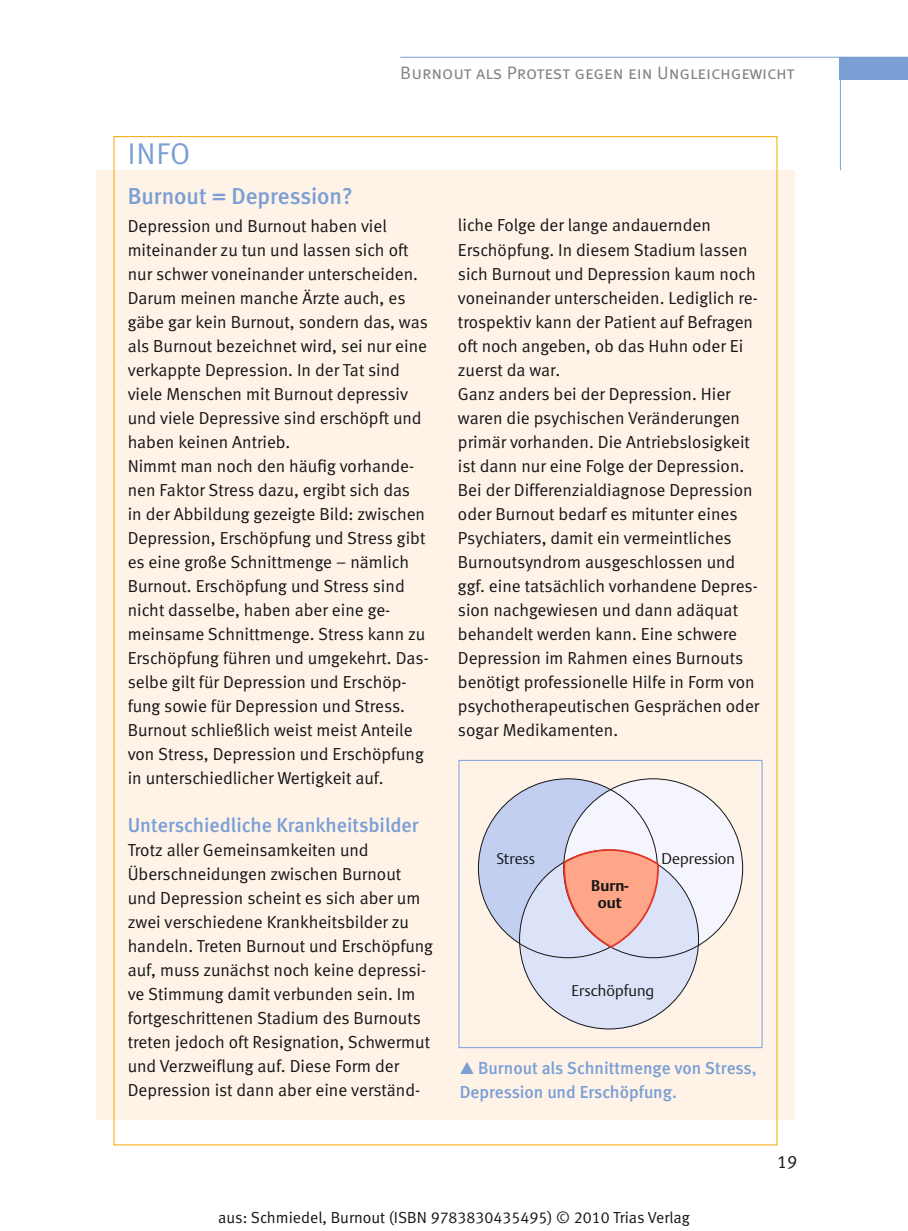
<style>
.page{position:relative;width:908px;height:1231px;background:#fff}
.page>*{position:absolute;margin:0;border:0;box-sizing:border-box;transform-origin:0 0}
.t1{font:30px "Meta Normal";color:#7b9fd4}
.t2{font:23px "Meta Medium LF";color:#7b9fd4}
.t3{font:20px "Meta Medium LF";color:#7b9fd4}
.t4{font:18px "Meta Normal LF Caps";letter-spacing:-.005em;color:#818281}
.t5{font:18px "Meta Normal LF";color:#151616}
.t6{font:17.4px/24px "Meta Normal LF";color:#151616}
.t7{font:17.4px/24px "Meta Medium LF";color:#7b9fd4}
.t8{font:16px "Meta Normal LF";color:#151616}
.t9{font:300 15.4px "Thieme Argo 2008";color:#151616}
.t10{font:700 15.4px/17.2px "Thieme Argo 2008";color:#151616;text-align:center}
</style>
<div class="page">
<div style="left:839px;top:57px;width:68px;height:22px;background:#7b9fd4"></div>
<hr style="left:839px;top:57px;width:1px;height:113px;background:#7b9fd4">
<hr style="left:794px;top:57px;width:113px;height:1px;background:#7b9fd4">
<div style="left:96px;top:170px;width:698px;height:949px;background:#fff3e8"></div>
<div style="left:478px;top:778px;width:179px;height:179px;background:#c2cff0;border-radius:50%"></div>
<div style="left:563px;top:778px;width:179px;height:179px;background:#f5f6fd;border-radius:50%"></div>
<div style="left:519px;top:850px;width:179px;height:179px;background:#dce3f8;border-radius:50%"></div>
<svg style="left:562px;top:848px;width:97px;height:100px"></svg>
<hr style="left:400px;top:57px;width:394px;height:1px;background:#7b9fd4">
<p class="t4" style="left:400px;top:63px;width:396px">Burnout als Protest gegen ein Ungleichgewicht</p>
<h1 class="t1" style="left:128px;top:143px;width:64px">INFO</h1>
<h2 class="t2" style="left:128px;top:187px;width:226px">Burnout = Depression?</h2>
<p class="t6" style="left:128px;top:215px;width:302px">Depression und Burnout haben viel miteinander zu tun und lassen sich oft nur schwer voneinander unterscheiden.<br>Darum meinen manche Ärzte auch, es gäbe gar kein Burnout, sondern das, was als Burnout bezeichnet wird, sei nur eine verkappte Depression. In der Tat sind viele Menschen mit Burnout depressiv und viele Depressive sind erschöpft und haben keinen Antrieb.<br>Nimmt man noch den häufig vorhande&shy;nen Faktor Stress dazu, ergibt sich das<br>in der Abbildung gezeigte Bild: zwischen Depression, Erschöpfung und Stress gibt es eine große Schnittmenge – nämlich Burnout. Erschöpfung und Stress sind nicht dasselbe, haben aber eine ge&shy;meinsame Schnittmenge. Stress kann zu Erschöpfung führen und umgekehrt. Das&shy;selbe gilt für Depression und Erschöp&shy;fung sowie für Depression und Stress.<br>Burnout schließlich weist meist Anteile von Stress, Depression und Erschöpfung in unterschiedlicher Wertigkeit auf.</p>
<p class="t3" style="left:128px;top:817px;width:292px">Unterschiedliche Krankheitsbilder</p>
<p class="t6" style="left:128px;top:839px;width:307px">Trotz aller Gemeinsamkeiten und Überschneidungen zwischen Burnout und Depression scheint es sich aber um zwei verschiedene Krankheitsbilder zu handeln. Treten Burnout und Erschöpfung auf, muss zunächst noch keine depressi&shy;ve Stimmung damit verbunden sein. Im fortgeschrittenen Stadium des Burnouts treten jedoch oft Resignation , Schwermut und Verzweiflung auf. Diese Form der Depression ist dann aber eine verständ-</p>
<p class="t6" style="left:458px;top:215px;width:303px">liche Folge der lange andauernden Erschöpfung. In diesem Stadium lassen sich Burnout und Depression kaum noch voneinander unterscheiden. Lediglich re&shy;trospektiv kann der Patient auf Befragen oft noch angeben, ob das Huhn oder Ei zuerst da war.<br>Ganz anders bei der Depression. Hier waren die psychischen Veränderungen primär vorhanden. Die Antriebslosigkeit ist dann nur eine Folge der Depression.<br>Bei der Differenzialdiagnose Depression oder Burnout bedarf es mitunter eines Psychiaters, damit ein vermeintliches Burnoutsyndrom ausgeschlossen und ggf. eine tatsächlich vorhandene Depres&shy;sion nachgewiesen und dann adäquat behandelt werden kann. Eine schwere Depression im Rahmen eines Burnouts benötigt professionelle Hilfe in Form von psychotherapeutischen Gesprächen oder sogar Medikamenten.</p>
<p class="t9" style="left:496px;top:849px;width:40px">Stress</p>
<p class="t9" style="left:661px;top:849px;width:75px">Depression</p>
<p class="t10" style="left:591px;top:877px;width:39px">Burn&shy;out</p>
<p class="t9" style="left:571px;top:981px;width:84px">Erschöpfung</p>
<p class="t7" style="left:459px;top:1056px;width:298px;text-indent:18px">Burnout als Schnittmenge von Stress,<br>Depression und Erschöpfung.</p>
<p class="t8" style="left:218px;top:1211px;width:473px">aus: Schmiedel, Burnout (ISBN 9783830435495) © 2010 Trias Verlag</p>
<p class="t5" style="left:776px;top:1154px;width:22px">19</p>
</div>
